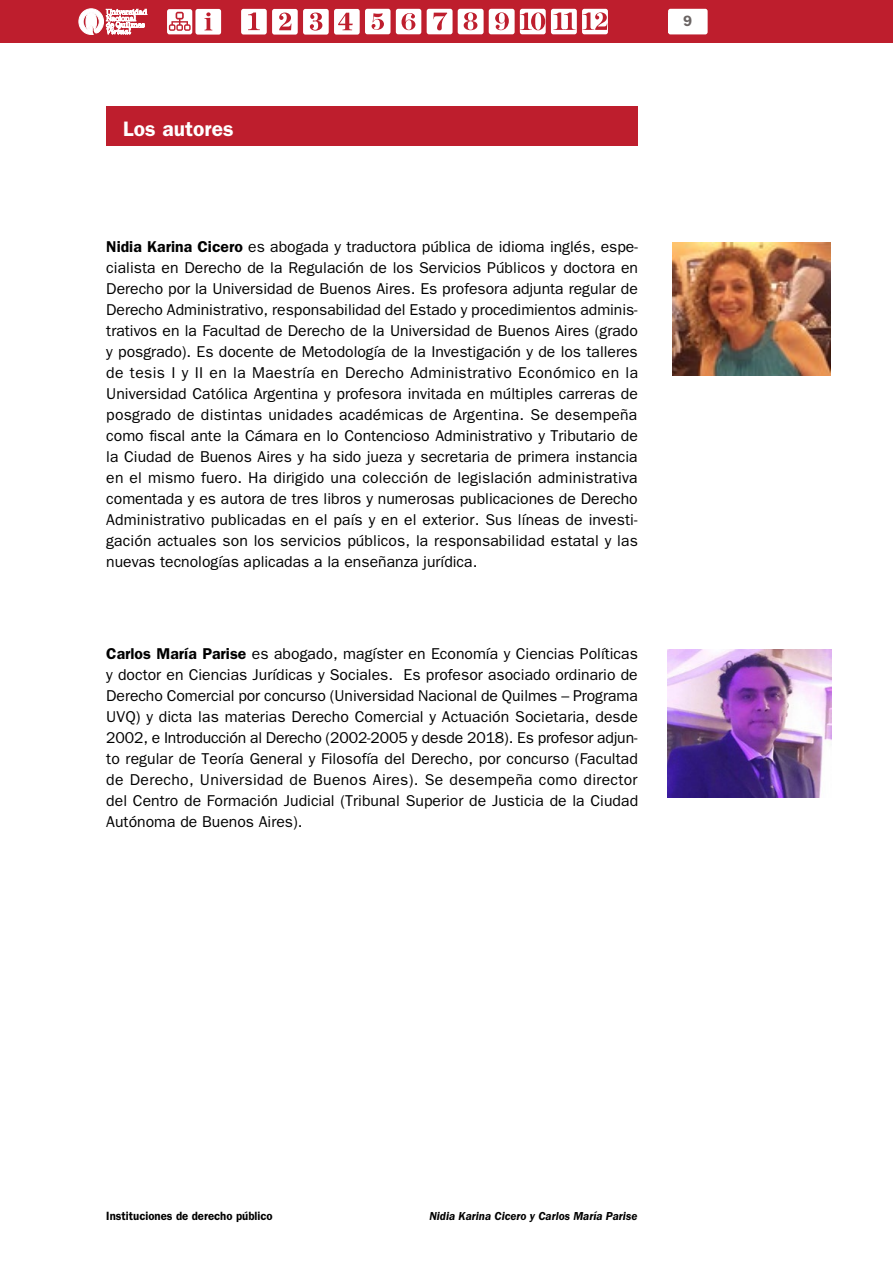
<style>
.page{position:relative;width:893px;height:1263px;background:#fff}
.page>*{position:absolute;margin:0;border:0;box-sizing:border-box;transform-origin:0 0}
.t1{font:600 21px "Franklin Gothic";color:#fff}
.t2{font:15.75px/21px "Franklin Gothic";color:#000;text-align:justify}
.t3{font:600 15px "Franklin Gothic";color:#6a6463}
.t4{font:italic 600 12px "Franklin Gothic";color:#000;scale:.95 1}
.t5{font:600 12px "Franklin Gothic";color:#000;scale:.95 1}
.s1{font-weight:600}
</style>
<div class="page">
<div style="left:0;top:0;width:893px;height:43px;background:#be1e2d"></div>
<div style="left:668px;top:9px;width:40px;height:25px;background:#fff;border-radius:2px"></div>
<div style="left:195px;top:9px;width:26px;height:26px;background:#fff;border-radius:2px"></div>
<svg style="left:204px;top:12px;width:8px;height:18px"></svg>
<div style="left:167px;top:9px;width:25px;height:25px;background:#fff;border-radius:2px"></div>
<svg style="left:169px;top:12px;width:22px;height:19px"></svg>
<svg style="left:79px;top:9px;width:68px;height:25px"></svg>
<div style="left:365px;top:9px;width:25px;height:25px;background:#fff;border-radius:2px"></div>
<svg style="left:372px;top:13px;width:12px;height:17px"></svg>
<div style="left:396px;top:9px;width:25px;height:25px;background:#fff;border-radius:2px"></div>
<svg style="left:401px;top:13px;width:14px;height:17px"></svg>
<div style="left:241px;top:9px;width:26px;height:26px;background:#fff;border-radius:2px"></div>
<svg style="left:248px;top:13px;width:12px;height:17px"></svg>
<div style="left:272px;top:9px;width:26px;height:26px;background:#fff;border-radius:2px"></div>
<svg style="left:279px;top:13px;width:12px;height:17px"></svg>
<div style="left:303px;top:9px;width:26px;height:26px;background:#fff;border-radius:2px"></div>
<svg style="left:310px;top:13px;width:12px;height:18px"></svg>
<div style="left:334px;top:9px;width:26px;height:26px;background:#fff;border-radius:2px"></div>
<svg style="left:338px;top:13px;width:15px;height:17px"></svg>
<div style="left:427px;top:9px;width:26px;height:25px;background:#fff;border-radius:2px"></div>
<svg style="left:433px;top:13px;width:14px;height:17px"></svg>
<div style="left:458px;top:9px;width:26px;height:25px;background:#fff;border-radius:2px"></div>
<svg style="left:464px;top:12px;width:13px;height:18px"></svg>
<div style="left:489px;top:9px;width:26px;height:25px;background:#fff;border-radius:2px"></div>
<svg style="left:495px;top:12px;width:14px;height:18px"></svg>
<div style="left:520px;top:9px;width:26px;height:25px;background:#fff;border-radius:2px"></div>
<svg style="left:520px;top:12px;width:25px;height:18px"></svg>
<div style="left:551px;top:9px;width:26px;height:25px;background:#fff;border-radius:2px"></div>
<svg style="left:553px;top:12px;width:23px;height:18px"></svg>
<div style="left:582px;top:9px;width:26px;height:25px;background:#fff;border-radius:2px"></div>
<svg style="left:583px;top:12px;width:24px;height:18px"></svg>
<div style="left:106px;top:106px;width:532px;height:40px;background:#be1e2d"></div>
<img style="left:672px;top:242px;width:158px;height:134px">
<img style="left:668px;top:649px;width:163px;height:148px">
<h1 class="t1" style="left:123px;top:117px;width:112px">Los autores</h1>
<p class="t2" style="left:106px;top:236px;width:533px"><span class="s1">Nidia Karina Cicero</span> es abogada y traductora pública de idioma inglés, espe&shy;cialista en Derecho de la Regulación de los Servicios Públicos y doctora en Derecho por la Universidad de Buenos Aires. Es profesora adjunta regular de Derecho Administrativo, responsabilidad del Estado y procedimientos adminis&shy;trativos en la Facultad de Derecho de la Universidad de Buenos Aires (grado y posgrado). Es docente de Metodología de la Investigación y de los talleres de tesis I y II en la Maestría en Derecho Administrativo Económico en la Universidad Católica Argentina y profesora invitada en múltiples carreras de posgrado de distintas unidades académicas de Argentina. Se desempeña como fiscal ante la Cámara en lo Contencioso Administrativo y Tributario de la Ciudad de Buenos Aires y ha sido jueza y secretaria de primera instancia en el mismo fuero. Ha dirigido una colección de legislación administrativa comentada y es autora de tres libros y numerosas publicaciones de Derecho Administrativo publicadas en el país y en el exterior. Sus líneas de investi&shy;gación actuales son los servicios públicos, la responsabilidad estatal y las nuevas tecnologías aplicadas a la enseñanza jurídica.</p>
<p class="t2" style="left:106px;top:643px;width:533px"><span class="s1">Carlos María Parise</span> es abogado, magíster en Economía y Ciencias Políticas y doctor en Ciencias Jurídicas y Sociales. Es profesor asociado ordinario de Derecho Comercial por concurso (Universidad Nacional de Quilmes – Programa UVQ) y dicta las materias Derecho Comercial y Actuación Societaria, desde 2002, e Introducción al Derecho (2002-2005 y desde 2018). Es profesor adjun&shy;to regular de Teoría General y Filosofía del Derecho, por concurso (Facultad de Derecho, Universidad de Buenos Aires). Se desempeña como director del Centro de Formación Judicial (Tribunal Superior de Justicia de la Ciudad Autónoma de Buenos Aires).</p>
<p class="t3" style="left:683px;top:12px;width:10px">9</p>
<p class="t5" style="left:106px;top:1209px;width:177px">Instituciones de derecho público</p>
<p class="t4" style="left:429px;top:1210px;width:220px">Nidia Karina Cicero y Carlos María Parise</p>
</div>
